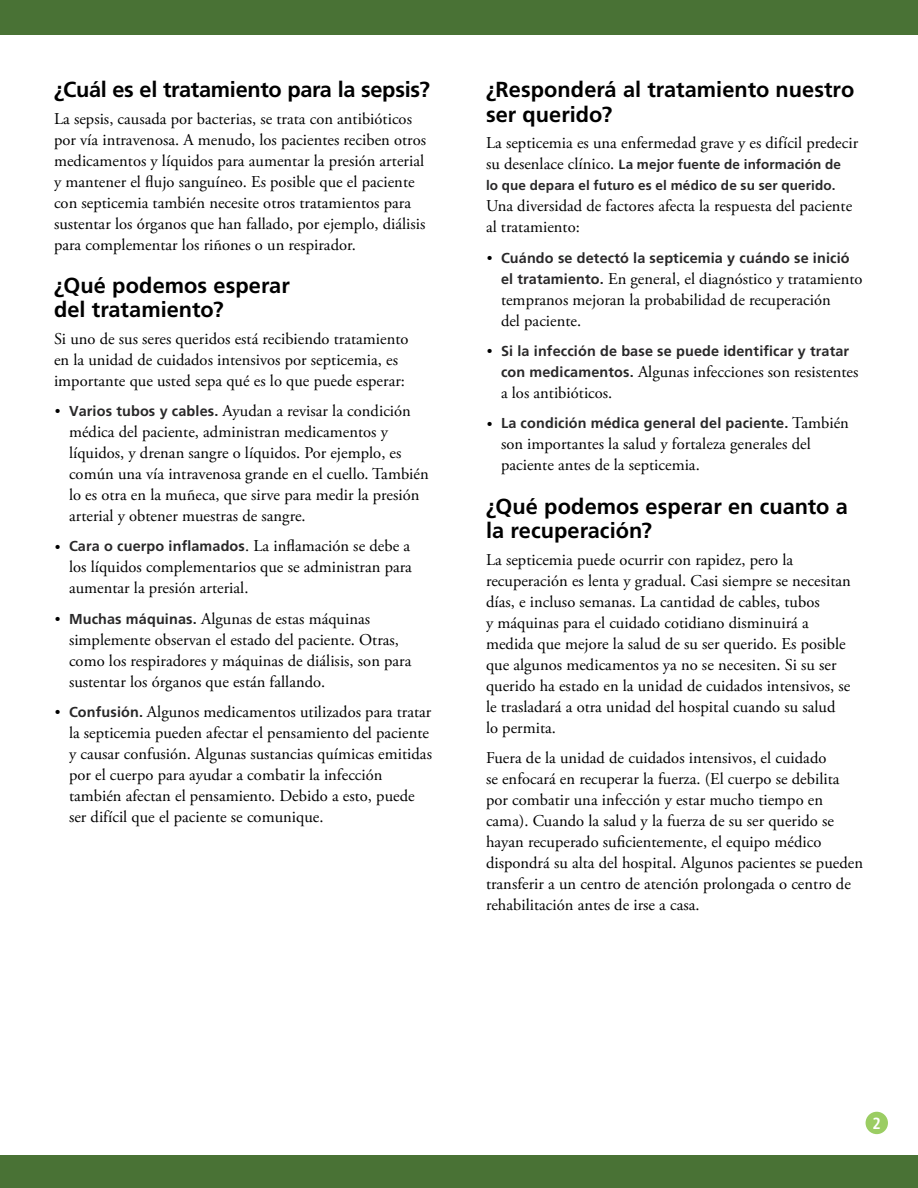
<style>
.page{position:relative;width:918px;height:1188px;background:#fff}
.page>*{position:absolute;margin:0;border:0;box-sizing:border-box;transform-origin:0 0}
.Level_1__h2{font:700 21.75px/24.8px "Frutiger LT Std";color:#000}
.Main__p{font:16.5px/21px "Adobe Garamond Pro";color:#000}
.t1{font:700 condensed 16.2px "Frutiger LT Std";color:#fff}
.t2{font:700 14.4px "Frutiger LT Std";letter-spacing:.01em;color:#292829}
.Main__p-2{font:700 13.5px/21px "Frutiger LT Std";letter-spacing:.01em;color:#292829}
.s1{font-size:15px}
.s2{font-family:"Frutiger LT Std";font-weight:700;font-size:14.4px;color:#292829}
.s3{font-family:"Adobe Garamond Pro";font-weight:400;font-size:15px;color:#000}
.s4{font-family:"Adobe Garamond Pro";font-weight:400;font-size:16.5px;color:#000}
</style>
<div class="page">
<div style="left:0;top:0;width:918px;height:35px;background:#497235"></div>
<div style="left:0;top:1156px;width:918px;height:32px;background:#497235"></div>
<div style="left:866px;top:1112px;width:22px;height:22px;background:#9bcd63;border-radius:50%"></div>
<p class="Level_1__h2" style="left:54px;top:77px;width:377px">¿Cuál es el tratamiento para la sepsis?</p>
<p class="Main__p" style="left:54px;top:108px;width:374px">La sepsis, causada por bacterias, se trata con antibióticos por vía intravenosa. A menudo, los pacientes reciben otros medicamentos y líquidos para aumentar la presión arterial y mantener el flujo sanguíneo. Es posible que el paciente con septicemia también necesite otros tratamientos para sustentar los órganos que han fallado, por ejemplo, diálisis para complementar los riñones o un respirador.</p>
<p class="Level_1__h2" style="left:54px;top:273px;width:237px">¿Qué podemos esperar del tratamiento?</p>
<p class="Main__p" style="left:54px;top:329px;width:356px">Si uno de sus seres queridos está recibiendo tratamiento en la unidad de cuidados intensivos por septicemia, es importante que usted sepa qué es lo que puede esperar:</p>
<p class="Main__p" style="left:69px;top:401px;width:361px;text-indent:-14px"><span class="s1">•</span> <span class="s2">Varios tubos y cables.</span> Ayudan a revisar la condición médica del paciente, administran medicamentos y líquidos, y drenan sangre o líquidos. Por ejemplo, es común una vía intravenosa grande en el cuello. También lo es otra en la muñeca, que sirve para medir la presión arterial y obtener muestras de sangre.</p>
<p class="t2" style="left:55px;top:538px;width:357px"><span class="s3">•</span> Cara o cuerpo inflamados<span class="s4">. La inflamación se debe a</span></p>
<p class="Main__p" style="left:69px;top:557px;width:344px">los líquidos complementarios que se administran para aumentar la presión arterial.</p>
<p class="Main__p" style="left:69px;top:609px;width:344px;text-indent:-14px"><span class="s1">•</span> <span class="s2">Muchas máquinas.</span> Algunas de estas máquinas simplemente observan el estado del paciente. Otras, como los respiradores y máquinas de diálisis, son para sustentar los órganos que están fallando.</p>
<p class="Main__p" style="left:69px;top:702px;width:365px;text-indent:-14px"><span class="s1">•</span> <span class="s2">Confusión.</span> Algunos medicamentos utilizados para tratar la septicemia pueden afectar el pensamiento del paciente y causar confusión. Algunas sustancias químicas emitidas por el cuerpo para ayudar a combatir la infección también afectan el pensamiento. Debido a esto, puede ser difícil que el paciente se comunique.</p>
<p class="Level_1__h2" style="left:486px;top:77px;width:370px">¿Responderá al tratamiento nuestro ser querido?</p>
<p class="Main__p" style="left:486px;top:133px;width:374px">La septicemia es una enfermedad grave y es difícil predecir</p>
<p class="Main__p-2" style="left:486px;top:154px;width:357px"><span class="s4">su desenlace clínico.</span> La mejor fuente de información de lo que depara el futuro es el médico de su ser querido.</p>
<p class="Main__p" style="left:486px;top:196px;width:368px">Una diversidad de factores afecta la respuesta del paciente al tratamiento:</p>
<p class="t2" style="left:487px;top:249px;width:364px"><span class="s3">•</span> Cuándo se detectó la septicemia y cuándo se inició</p>
<p class="Main__p" style="left:501px;top:269px;width:363px"><span class="s2">el tratamiento.</span> En general, el diagnóstico y tratamiento tempranos mejoran la probabilidad de recuperación<br>del paciente.</p>
<p class="t2" style="left:487px;top:343px;width:364px"><span class="s3">•</span> Si la infección de base se puede identificar y tratar</p>
<p class="Main__p" style="left:501px;top:362px;width:359px"><span class="s2">con medicamentos.</span> Algunas infecciones son resistentes a los antibióticos.</p>
<p class="t2" style="left:487px;top:415px;width:364px"><span class="s3">•</span> La condición médica general del paciente. <span class="s4">También</span></p>
<p class="Main__p" style="left:501px;top:434px;width:311px">son importantes la salud y fortaleza generales del paciente antes de la septicemia.</p>
<p class="Level_1__h2" style="left:486px;top:494px;width:363px">¿Qué podemos esperar en cuanto a la recuperación?</p>
<p class="Main__p" style="left:486px;top:549px;width:366px">La septicemia puede ocurrir con rapidez, pero la recuperación es lenta y gradual. Casi siempre se necesitan días, e incluso semanas. La cantidad de cables, tubos<br>y máquinas para el cuidado cotidiano disminuirá a medida que mejore la salud de su ser querido. Es posible que algunos medicamentos ya no se necesiten. Si su ser querido ha estado en la unidad de cuidados intensivos, se le trasladará a otra unidad del hospital cuando su salud lo permita.</p>
<p class="Main__p" style="left:486px;top:748px;width:379px">Fuera de la unidad de cuidados intensivos, el cuidado<br>se enfocará en recuperar la fuerza. (El cuerpo se debilita por combatir una infección y estar mucho tiempo en cama). Cuando la salud y la fuerza de su ser querido se hayan recuperado suficientemente, el equipo médico dispondrá su alta del hospital. Algunos pacientes se pueden transferir a un centro de atención prolongada o centro de rehabilitación antes de irse a casa.</p>
<p class="t1" style="left:873px;top:1113px;width:10px">2</p>
</div>
